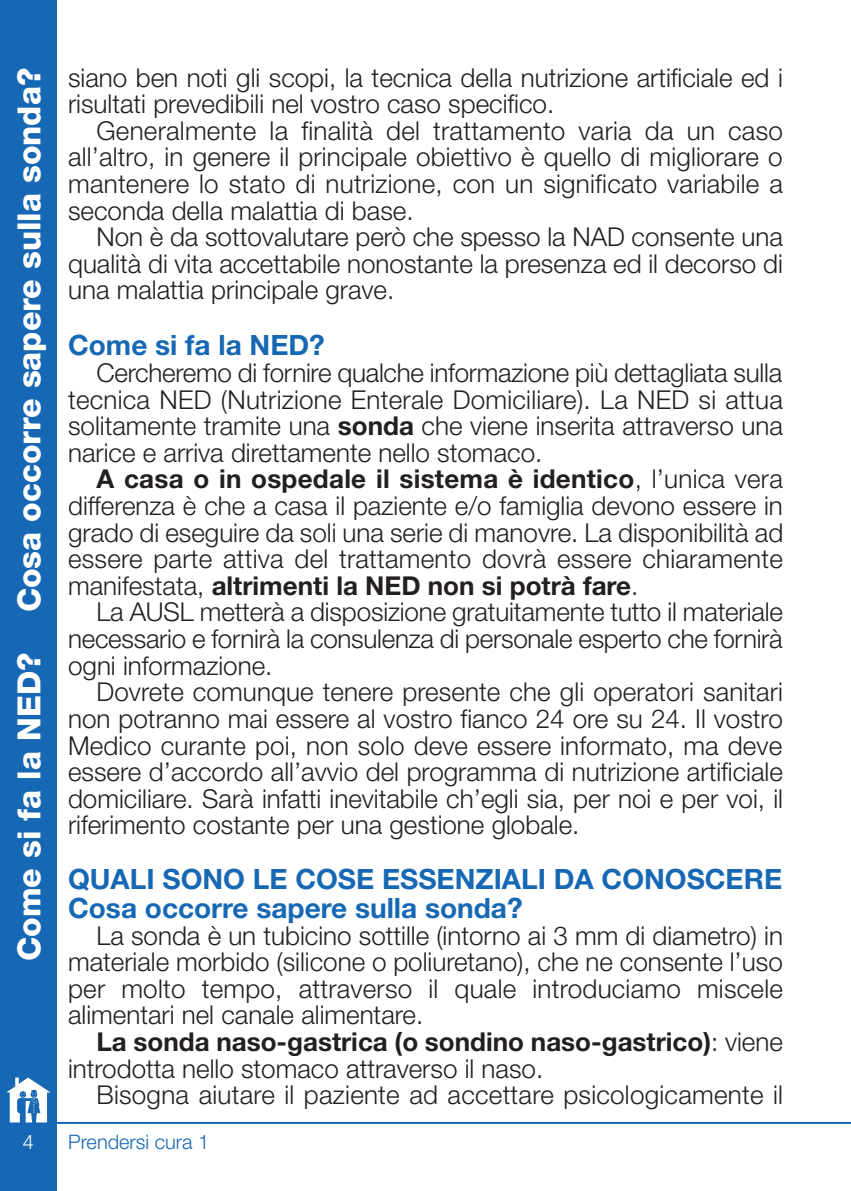
<style>
.page{position:relative;width:851px;height:1191px;background:#fff}
.page>*{position:absolute;margin:0;border:0;box-sizing:border-box;transform-origin:0 0}
.t1{font:800 32px "Helvetica Neue LT Std";color:#fff}
.t2{font:700 28px/28.6px "Helvetica Neue LT Std";color:#1768b4}
.t3{font:300 26px/26.6px "Helvetica Neue LT Std";color:#231f20;text-align:justify}
.t4{font:300 20px "Helvetica Neue LT Std";color:#1768b4}
.t5{font:300 20px "Helvetica Neue LT Std";color:#fff}
.s1{font-weight:700}
</style>
<div class="page">
<div style="left:0;top:0;width:57px;height:1191px;background:#1768b4"></div>
<svg style="left:6px;top:1077px;width:44px;height:45px"></svg>
<hr style="left:53px;top:1122px;width:797px;height:2px;background:#1768b4">
<p class="t1" style="left:18px;top:612px;width:546px;rotate:-90deg">Cosa occorre sapere sulla sonda?</p>
<p class="t1" style="left:18px;top:961px;width:310px;rotate:-90deg">Come si fa la NED?</p>
<p class="t3" style="left:68px;top:66px;width:716px">siano ben noti gli scopi, la tecnica della nutrizione artificiale ed i risultati prevedibili nel vostro caso specifico.</p>
<p class="t3" style="left:68px;top:120px;width:716px;text-indent:28px">Generalmente la finalità del trattamento varia da un caso all’altro, in genere il principale obiettivo è quello di migliorare o mantenere lo stato di nutrizione, con un significato variabile a seconda della malattia di base.</p>
<p class="t3" style="left:68px;top:226px;width:716px;text-indent:28px">Non è da sottovalutare però che spesso la NAD consente una qualità di vita accettabile nonostante la presenza ed il decorso di una malattia principale grave.</p>
<p class="t2" style="left:68px;top:334px;width:258px">Come si fa la NED?</p>
<p class="t3" style="left:68px;top:362px;width:716px;text-indent:28px">Cercheremo di fornire qualche informazione più dettagliata sulla tecnica NED (Nutrizione Enterale Domiciliare). La NED si attua solitamente tramite una <span class="s1">sonda</span> che viene inserita attraverso una narice e arriva direttamente nello stomaco.</p>
<p class="t3" style="left:68px;top:468px;width:716px;text-indent:28px"><span class="s1">A casa o in ospedale il sistema è identico</span>, l’unica vera differenza è che a casa il paziente e/o famiglia devono essere in grado di eseguire da soli una serie di manovre. La disponibilità ad essere parte attiva del trattamento dovrà essere chiaramente manifestata, <span class="s1">altrimenti la NED non si potrà fare</span>.</p>
<p class="t3" style="left:68px;top:601px;width:716px;text-indent:28px">La AUSL metterà a disposizione gratuitamente tutto il materiale necessario e fornirà la consulenza di personale esperto che fornirà ogni informazione.</p>
<p class="t3" style="left:68px;top:681px;width:716px;text-indent:28px">Dovrete comunque tenere presente che gli operatori sanitari non potranno mai essere al vostro fianco 24 ore su 24. Il vostro Medico curante poi, non solo deve essere informato, ma deve essere d’accordo all’avvio del programma di nutrizione artificiale domiciliare. Sarà infatti inevitabile ch’egli sia, per noi e per voi, il riferimento costante per una gestione globale.</p>
<p class="t2" style="left:68px;top:867px;width:715px">QUALI SONO LE COSE ESSENZIALI DA CONOSCERE<br>Cosa occorre sapere sulla sonda?</p>
<p class="t3" style="left:68px;top:924px;width:716px;text-indent:28px">La sonda è un tubicino sottille (intorno ai 3 mm di diametro) in materiale morbido (silicone o poliuretano), che ne consente l’uso per molto tempo, attraverso il quale introduciamo miscele alimentari nel canale alimentare.</p>
<p class="t3" style="left:68px;top:1031px;width:716px;text-indent:28px"><span class="s1">La sonda naso-gastrica (o sondino naso-gastrico)</span>: viene introdotta nello stomaco attraverso il naso.</p>
<p class="t3" style="left:96px;top:1084px;width:688px">Bisogna aiutare il paziente ad accettare psicologicamente il</p>
<p class="t5" style="left:23px;top:1134px;width:13px">4</p>
<p class="t4" style="left:68px;top:1134px;width:143px">Prendersi cura 1</p>
</div>
